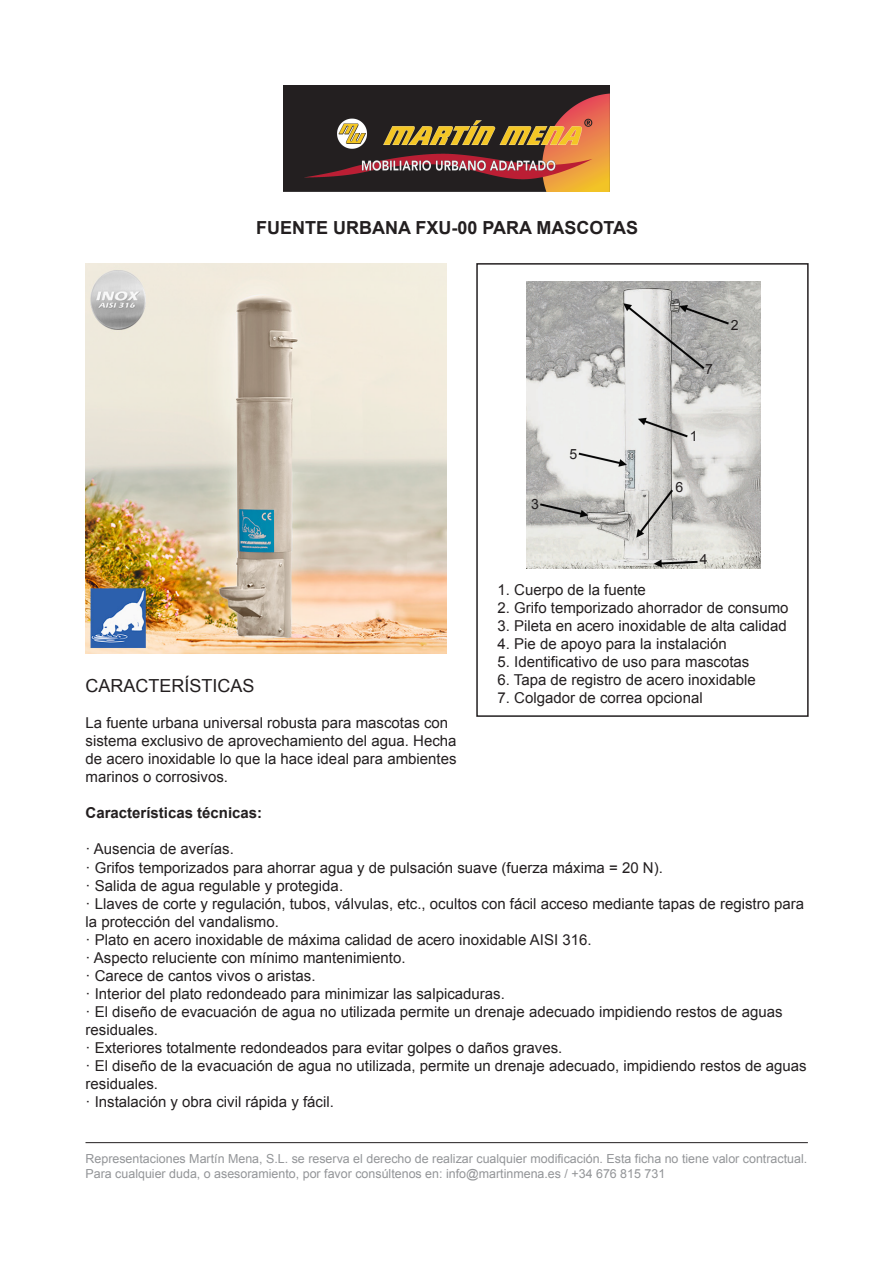
<style>
.page{position:relative;width:893px;height:1263px;background:#fff}
.page>*{position:absolute;margin:0;border:0;box-sizing:border-box;transform-origin:0 0}
.t1{font:700 18px "Arial";color:#231f20}
.t2{font:18px "Arial";color:#231f20}
.t3{font:15px/18px "Arial";color:#231f20}
.t4{font:700 15px "Arial";color:#231f20}
.t5{font:14.1px "Arial";color:#231f20}
.t6{font:12.45px/15px "Arial";color:#939598}
</style>
<div class="page">
<img style="left:527px;top:281px;width:233px;height:288px">
<img style="left:283px;top:86px;width:327px;height:106px">
<div style="left:476px;top:263px;width:333px;height:454px;border:2px solid #231f20"></div>
<hr style="left:86px;top:1142px;width:722px;height:1px;background:#231f20">
<img style="left:85px;top:264px;width:362px;height:389px">
<p class="t1" style="left:256px;top:215px;width:384px">FUENTE URBANA FXU-00 PARA MASCOTAS</p>
<p class="t5" style="left:531px;top:494px;width:9px">3</p>
<p class="t5" style="left:569px;top:445px;width:9px">5</p>
<p class="t5" style="left:705px;top:360px;width:9px">7</p>
<p class="t5" style="left:731px;top:316px;width:9px">2</p>
<p class="t5" style="left:690px;top:427px;width:9px">1</p>
<p class="t5" style="left:675px;top:478px;width:9px">6</p>
<p class="t5" style="left:700px;top:550px;width:9px">4</p>
<p class="t3" style="left:497px;top:581px;width:150px">1. Cuerpo de la fuente</p>
<p class="t3" style="left:497px;top:599px;width:292px">2. Grifo temporizado ahorrador de consumo</p>
<p class="t3" style="left:497px;top:617px;width:291px">3. Pileta en acero inoxidable de alta calidad</p>
<p class="t3" style="left:497px;top:635px;width:231px">4. Pie de apoyo para la instalación</p>
<p class="t3" style="left:497px;top:653px;width:253px">5. Identificativo de uso para mascotas</p>
<p class="t3" style="left:497px;top:671px;width:260px">6. Tapa de registro de acero inoxidable</p>
<p class="t3" style="left:497px;top:689px;width:207px">7. Colgador de correa opcional</p>
<p class="t2" style="left:86px;top:674px;width:171px">CARACTERÍSTICAS</p>
<p class="t3" style="left:86px;top:714px;width:373px">La fuente urbana universal robusta para mascotas con sistema exclusivo de aprovechamiento del agua. Hecha de acero inoxidable lo que la hace ideal para ambientes marinos o corrosivos.</p>
<p class="t4" style="left:86px;top:803px;width:178px">Características técnicas:</p>
<p class="t3" style="left:86px;top:840px;width:723px">· Ausencia de averías.<br>· Grifos temporizados para ahorrar agua y de pulsación suave (fuerza máxima = 20 N).<br>· Salida de agua regulable y protegida.<br>· Llaves de corte y regulación, tubos, válvulas, etc., ocultos con fácil acceso mediante tapas de registro para la protección del vandalismo.<br>· Plato en acero inoxidable de máxima calidad de acero inoxidable AISI 316.<br>· Aspecto reluciente con mínimo mantenimiento.<br>· Carece de cantos vivos o aristas.<br>· Interior del plato redondeado para minimizar las salpicaduras.<br>· El diseño de evacuación de agua no utilizada permite un drenaje adecuado impidiendo restos de aguas residuales.<br>· Exteriores totalmente redondeados para evitar golpes o daños graves.<br>· El diseño de la evacuación de agua no utilizada, permite un drenaje adecuado, impidiendo restos de aguas residuales.<br>· Instalación y obra civil rápida y fácil.</p>
<p class="t6" style="left:86px;top:1151px;width:723px">Representaciones Martín Mena, S.L. se reserva el derecho de realizar cualquier modificación. Esta ficha no tiene valor contractual.<br>Para cualquier duda, o asesoramiento, por favor consúltenos en: info@martinmena.es / +34 676 815 731</p>
</div>
